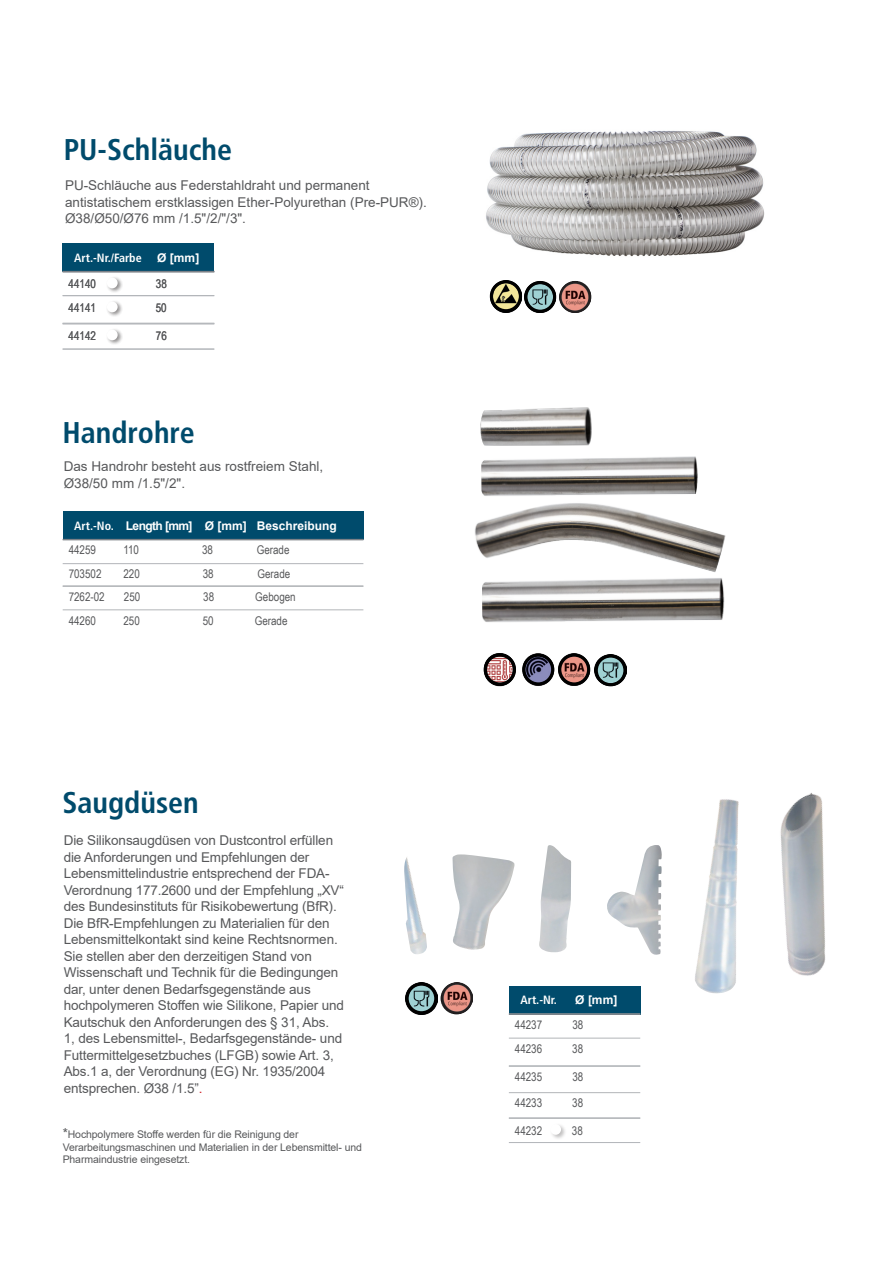
<style>
.page{position:relative;width:893px;height:1263px;background:#fff}
.page>*{position:absolute;margin:0;border:0;box-sizing:border-box;transform-origin:0 0}
.t1{font:700 condensed 30px "Frutiger LT Pro";color:#004b6c}
.t2{font:13.5px/16.5px "Arial";letter-spacing:-.01em;color:#57585a}
.t3{font:12px "Arial Narrow";color:#57585a}
.t4{font:700 12px "Arial";color:#fff}
.t5{font:700 condensed 12px "Frutiger LT Pro";color:#fff}
.t6{font:10.5px/12.6px "Arial";letter-spacing:-.01em;color:#57585a}
.s1{font-family:"Arial";font-stretch:normal}
.s2{font-family:"Frutiger LT Pro";font-stretch:condensed}
.s3{color:#d1232a}
.s4{font-size:13.5px}
</style>
<div class="page">
<img style="left:481px;top:456px;width:217px;height:33px">
<img style="left:475px;top:489px;width:251px;height:76px">
<img style="left:480px;top:407px;width:112px;height:39px">
<img style="left:482px;top:565px;width:243px;height:57px">
<div style="left:509px;top:986px;width:131px;height:28px;background:#004b6c"></div>
<hr style="left:509px;top:1013px;width:131px;height:1px;background:#787d83">
<hr style="left:509px;top:1014px;width:131px;height:1px;background:#787d83">
<hr style="left:509px;top:1038px;width:131px;height:1px;background:#b2b5b9">
<hr style="left:509px;top:1092px;width:131px;height:1px;background:#b2b5b9">
<hr style="left:509px;top:1065px;width:131px;height:1px;background:#b2b5b9">
<hr style="left:509px;top:1066px;width:131px;height:1px;background:#b2b5b9">
<hr style="left:509px;top:1117px;width:131px;height:1px;background:#b2b5b9">
<hr style="left:509px;top:1118px;width:131px;height:1px;background:#b2b5b9">
<hr style="left:509px;top:1142px;width:131px;height:1px;background:#b2b5b9">
<div style="left:549px;top:1122px;width:18px;height:18px;background:#231f20;opacity:.29"></div>
<div style="left:550px;top:1124px;width:11px;height:11px;background:#fff;border-radius:50%"></div>
<img style="left:484px;top:653px;width:32px;height:34px">
<img style="left:559px;top:655px;width:31px;height:30px">
<div style="left:558px;top:653px;width:32px;height:33px;border:3px solid #000;border-radius:50%"></div>
<div style="left:484px;top:653px;width:32px;height:33px;border:3px solid #000;border-radius:50%"></div>
<img style="left:522px;top:653px;width:33px;height:33px">
<div style="left:522px;top:653px;width:32px;height:32px;border:3px solid #000;border-radius:50%"></div>
<img style="left:595px;top:654px;width:31px;height:32px">
<div style="left:595px;top:654px;width:32px;height:32px;border:3px solid #000;border-radius:50%"></div>
<img style="left:607px;top:845px;width:55px;height:110px">
<img style="left:539px;top:845px;width:32px;height:107px">
<img style="left:452px;top:854px;width:63px;height:96px">
<img style="left:404px;top:857px;width:23px;height:97px">
<img style="left:695px;top:793px;width:130px;height:201px">
<div style="left:441px;top:982px;width:31px;height:32px;border:3px solid #000;border-radius:50%"></div>
<img style="left:441px;top:983px;width:31px;height:31px">
<img style="left:406px;top:982px;width:31px;height:32px">
<div style="left:405px;top:982px;width:32px;height:32px;border:3px solid #000;border-radius:50%"></div>
<img style="left:486px;top:130px;width:279px;height:127px">
<div style="left:559px;top:281px;width:32px;height:32px;border:3px solid #000;border-radius:50%"></div>
<img style="left:560px;top:281px;width:31px;height:31px">
<img style="left:524px;top:281px;width:32px;height:31px">
<div style="left:524px;top:281px;width:32px;height:32px;border:3px solid #000;border-radius:50%"></div>
<img style="left:490px;top:280px;width:32px;height:32px">
<div style="left:490px;top:280px;width:32px;height:32px;border:3px solid #000;border-radius:50%"></div>
<div style="left:63px;top:511px;width:300px;height:29px;background:#004b6c"></div>
<hr style="left:63px;top:539px;width:300px;height:1px;background:#787d83">
<hr style="left:63px;top:540px;width:300px;height:1px;background:#787d83">
<hr style="left:63px;top:563px;width:300px;height:1px;background:#b2b5b9">
<hr style="left:63px;top:586px;width:300px;height:1px;background:#b2b5b9">
<hr style="left:63px;top:609px;width:300px;height:1px;background:#b2b5b9">
<div style="left:63px;top:243px;width:151px;height:29px;background:#004b6c"></div>
<hr style="left:63px;top:271px;width:151px;height:1px;background:#787d83">
<hr style="left:63px;top:272px;width:151px;height:1px;background:#787d83">
<hr style="left:63px;top:295px;width:151px;height:1px;background:#b2b5b9">
<hr style="left:63px;top:323px;width:151px;height:1px;background:#b2b5b9">
<hr style="left:63px;top:324px;width:151px;height:1px;background:#b2b5b9">
<hr style="left:63px;top:349px;width:151px;height:1px;background:#b2b5b9">
<div style="left:106px;top:276px;width:18px;height:18px;background:#231f20;opacity:.29"></div>
<div style="left:107px;top:278px;width:11px;height:10px;background:#fff;border-radius:50%"></div>
<div style="left:106px;top:300px;width:18px;height:18px;background:#231f20;opacity:.29"></div>
<div style="left:107px;top:302px;width:11px;height:10px;background:#fff;border-radius:50%"></div>
<div style="left:106px;top:328px;width:18px;height:18px;background:#231f20;opacity:.29"></div>
<div style="left:107px;top:330px;width:11px;height:10px;background:#fff;border-radius:50%"></div>
<p class="t1" style="left:64px;top:131px;width:170px">PU-Schläuche</p>
<p class="t2" style="left:65px;top:177px;width:363px">PU-Schläuche aus Federstahldraht und permanent antistatischem erstklassigen Ether-Polyurethan (Pre-PUR®).<br>Ø38/Ø50/Ø76 mm /1.5"/2/"/3".</p>
<p class="t5" style="left:74px;top:251px;width:69px">Art.-Nr./Farbe</p>
<p class="t4" style="left:157px;top:249px;width:43px">Ø [mm]</p>
<p class="t3" style="left:69px;top:275px;width:29px">44140</p>
<p class="t3" style="left:156px;top:275px;width:12px">38</p>
<p class="t3" style="left:69px;top:299px;width:29px">44141</p>
<p class="t3" style="left:156px;top:299px;width:12px">50</p>
<p class="t3" style="left:69px;top:327px;width:29px">44142</p>
<p class="t3" style="left:156px;top:327px;width:12px">76</p>
<p class="t5" style="left:75px;top:251px;width:124px">Part o Colour <span class="s1">Ø [mm]</span></p>
<p class="t1" style="left:63px;top:415px;width:134px">Handrohre</p>
<p class="t2" style="left:64px;top:458px;width:261px">Das Handrohr besteht aus rostfreiem Stahl,</p>
<p class="t2" style="left:64px;top:474px;width:123px">Ø38/50 mm /1.5"/2".</p>
<p class="t4" style="left:74px;top:517px;width:264px"><span class="s2">Art.-No.</span> Length [mm] Ø [mm] Beschreibung</p>
<p class="t3" style="left:69px;top:541px;width:29px">44259</p>
<p class="t3" style="left:123px;top:541px;width:17px">110</p>
<p class="t3" style="left:202px;top:541px;width:12px">38</p>
<p class="t3" style="left:257px;top:541px;width:34px">Gerade</p>
<p class="t3" style="left:69px;top:565px;width:34px">703502</p>
<p class="t3" style="left:123px;top:565px;width:18px">220</p>
<p class="t3" style="left:203px;top:565px;width:12px">38</p>
<p class="t3" style="left:257px;top:565px;width:34px">Gerade</p>
<p class="t3" style="left:69px;top:588px;width:38px">7262-02</p>
<p class="t3" style="left:124px;top:588px;width:18px">250</p>
<p class="t3" style="left:203px;top:588px;width:12px">38</p>
<p class="t3" style="left:255px;top:588px;width:42px">Gebogen</p>
<p class="t3" style="left:69px;top:611px;width:29px">44260</p>
<p class="t3" style="left:123px;top:611px;width:18px">250</p>
<p class="t3" style="left:203px;top:611px;width:12px">50</p>
<p class="t3" style="left:255px;top:611px;width:34px">Gerade</p>
<p class="t1" style="left:63px;top:785px;width:138px">Saugdüsen</p>
<p class="t2" style="left:64px;top:832px;width:282px">Die Silikonsaugdüsen von Dustcontrol erfüllen die Anforderungen und Empfehlungen der Lebensmittelindustrie entsprechend der FDA-Verordnung 177.2600 und der Empfehlung „XV“ des Bundesinstituts für Risikobewertung (BfR).<br>Die BfR-Empfehlungen zu Materialien für den Lebensmittelkontakt sind keine Rechtsnormen.<br>Sie stellen aber den derzeitigen Stand von Wissenschaft und Technik für die Bedingungen dar, unter denen Bedarfsgegenstände aus hochpolymeren Stoffen wie Silikone, Papier und Kautschuk den Anforderungen des § 31, Abs.<br>1, des Lebensmittel-, Bedarfsgegenstände- und Futtermittelgesetzbuches (LFGB) sowie Art. 3, Abs.1 a, der Verordnung (EG) Nr. 1935/2004 entsprechen. Ø38 /1.5”<span class="s3">.</span></p>
<p class="t6" style="left:63px;top:1128px;width:301px"><span class="s4">*</span>Hochpolymere Stoffe werden für die Reinigung der<br>Verarbeitungsmaschinen und Materialien in der Lebensmittel- und<br>Pharmaindustrie eingesetzt.</p>
<p class="t5" style="left:520px;top:993px;width:38px">Art.-Nr.</p>
<p class="t4" style="left:575px;top:992px;width:43px">Ø [mm]</p>
<p class="t3" style="left:515px;top:1016px;width:29px">44237</p>
<p class="t3" style="left:572px;top:1016px;width:12px">38</p>
<p class="t3" style="left:515px;top:1040px;width:29px">44236</p>
<p class="t3" style="left:572px;top:1040px;width:12px">38</p>
<p class="t3" style="left:515px;top:1068px;width:29px">44235</p>
<p class="t3" style="left:572px;top:1068px;width:12px">38</p>
<p class="t3" style="left:515px;top:1094px;width:29px">44233</p>
<p class="t3" style="left:572px;top:1094px;width:12px">38</p>
<p class="t3" style="left:515px;top:1122px;width:29px">44232</p>
<p class="t3" style="left:572px;top:1122px;width:12px">38</p>
</div>
